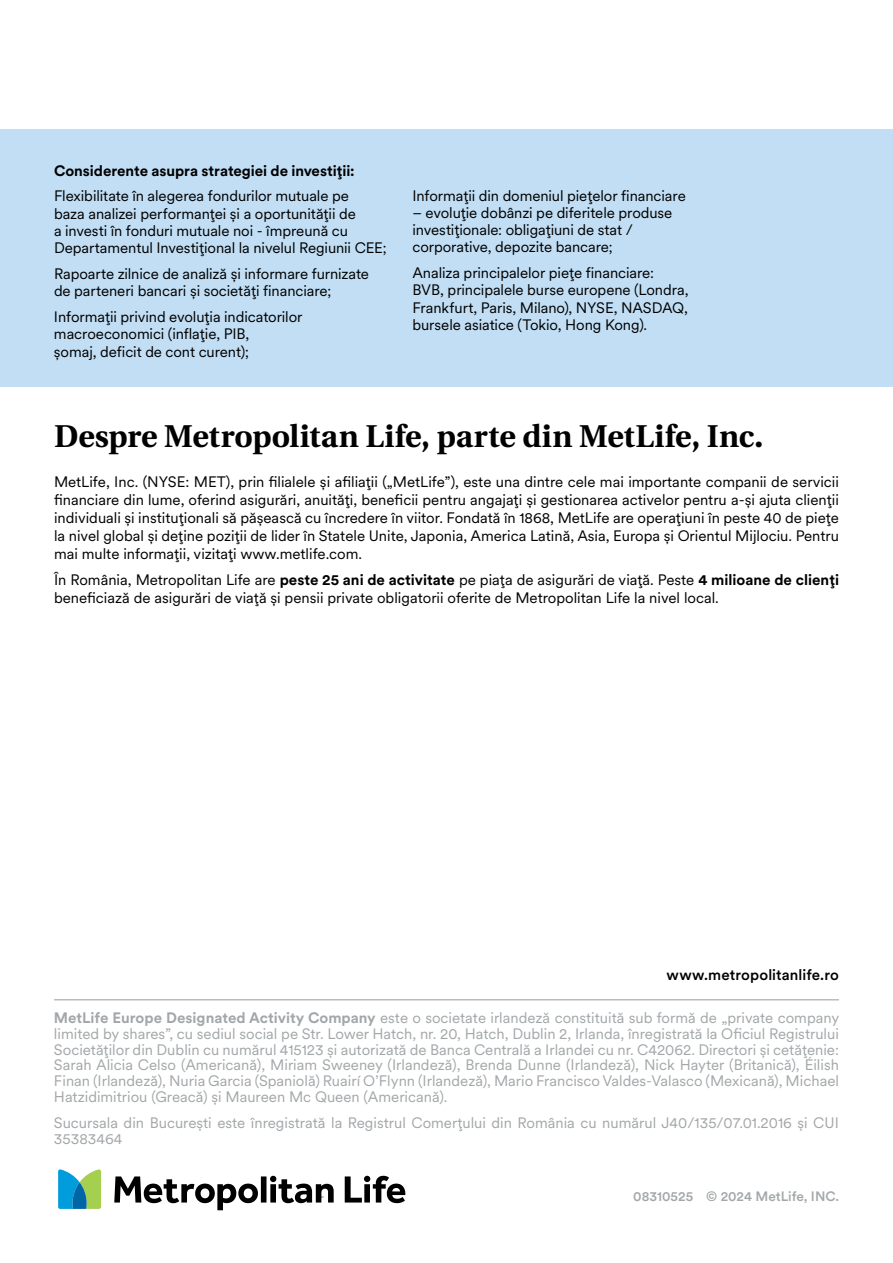
<style>
.page{position:relative;width:893px;height:1263px;background:#fff}
.page>*{position:absolute;margin:0;border:0;box-sizing:border-box;transform-origin:0 0}
.t1{font:700 31.5px "Linguistics Pro";color:#000}
.t2{font:15px/17.2px "Met Life Circular";letter-spacing:-.005em;color:#000}
.t3{font:15px/15.8px "Met Life Circular";color:#a3a7a9;text-align:justify}
.t4{font:700 15px "Met Life Circular";letter-spacing:-.005em;color:#000}
.t5{font:500 15px "Met Life Circular";letter-spacing:.005em;color:#000}
.t6{font:500 13.5px "Met Life Circular";color:#a3a7a9}
.s1{font-weight:700}
</style>
<div class="page">
<div style="left:0;top:130px;width:893px;height:257px;background:#c1def4"></div>
<hr style="left:54px;top:999px;width:785px;height:1px;background:#a3a7a9">
<svg style="left:114px;top:1176px;width:291px;height:34px"></svg>
<svg style="left:58px;top:1169px;width:43px;height:40px;background:#5bb2a6"></svg>
<p class="t4" style="left:54px;top:160px;width:302px">Considerente asupra strategiei de investiţii:</p>
<p class="t2" style="left:54px;top:187px;width:334px">Flexibilitate în alegerea fondurilor mutuale pe<br>baza analizei performanței și a oportunității de<br>a investi în fonduri mutuale noi - împreună cu Departamentul Investițional la nivelul Regiunii CEE;</p>
<p class="t2" style="left:54px;top:264px;width:317px">Rapoarte zilnice de analiză şi informare furnizate de parteneri bancari şi societăţi financiare;</p>
<p class="t2" style="left:54px;top:307px;width:250px">Informaţii privind evoluţia indicatorilor macroeconomici (inflaţie, PIB,<br>şomaj, deficit de cont curent);</p>
<p class="t2" style="left:412px;top:186px;width:275px">Informaţii din domeniul pieţelor financiare</p>
<p class="t2" style="left:412px;top:203px;width:261px">– evoluţie dobânzi pe diferitele produse investiţionale: obligaţiuni de stat / corporative, depozite bancare;</p>
<p class="t2" style="left:412px;top:264px;width:278px">Analiza principalelor pieţe financiare:<br>BVB, principalele burse europene (Londra, Frankfurt, Paris, Milano), NYSE, NASDAQ, bursele asiatice (Tokio, Hong Kong).</p>
<h1 class="t1" style="left:54px;top:410px;width:711px">Despre Metropolitan Life, parte din MetLife, Inc.</h1>
<p class="t2" style="left:54px;top:472px;width:786px;line-height:18px;text-align:justify">MetLife, Inc. (NYSE: MET), prin filialele și afiliații („MetLife”), este una dintre cele mai importante companii de servicii financiare din lume, oferind asigurări, anuități, beneficii pentru angajați și gestionarea activelor pentru a-și ajuta clienții individuali și instituționali să pășească cu încredere în viitor. Fondată în 1868, MetLife are operațiuni în peste 40 de piețe la nivel global și deține poziții de lider în Statele Unite, Japonia, America Latină, Asia, Europa și Orientul Mijlociu. Pentru mai multe informații, vizitați www.metlife.com.</p>
<p class="t2" style="left:54px;top:570px;width:786px;line-height:18px">În România, Metropolitan Life are <span class="s1">peste 25 ani de activitate</span> pe piața de asigurări de viață. Peste <span class="s1">4 milioane de clienți </span>beneficiază de asigurări de viață și pensii private obligatorii oferite de Metropolitan Life la nivel local.</p>
<p class="t5" style="left:666px;top:965px;width:174px">www.metropolitanlife.ro</p>
<p class="t3" style="left:54px;top:1009px;width:787px"><span class="s1">MetLife Europe Designated Activity Company</span> este o societate irlandeză constituită sub formă de „private company limited by shares”, cu sediul social pe Str. Lower Hatch, nr. 20, Hatch, Dublin 2, Irlanda, înregistrată la Oficiul Registrului Societăților din Dublin cu numărul 415123 și autorizată de Banca Centrală a Irlandei cu nr. C42062. Directori și cetățenie:<br>Sarah Alicia Celso (Americană), Miriam Sweeney (Irlandeză), Brenda Dunne (Irlandeză), Nick Hayter (Britanică), Éilish Finan (Irlandeză), Nuria Garcia (Spaniolă) Ruairí O’Flynn (Irlandeză), Mario Francisco Valdes-Valasco (Mexicană), Michael Hatzidimitriou (Greacă) și Maureen Mc Queen (Americană).</p>
<p class="t3" style="left:54px;top:1115px;width:786px">Sucursala din București este înregistrată la Registrul Comerțului din România cu numărul J40/135/07.01.2016 și CUI<br>35383464</p>
<p class="t6" style="left:319px;top:1187px;width:7px">-</p>
<p class="t6" style="left:633px;top:1187px;width:207px">08310525 © 2024 MetLife, INC.</p>
</div>
